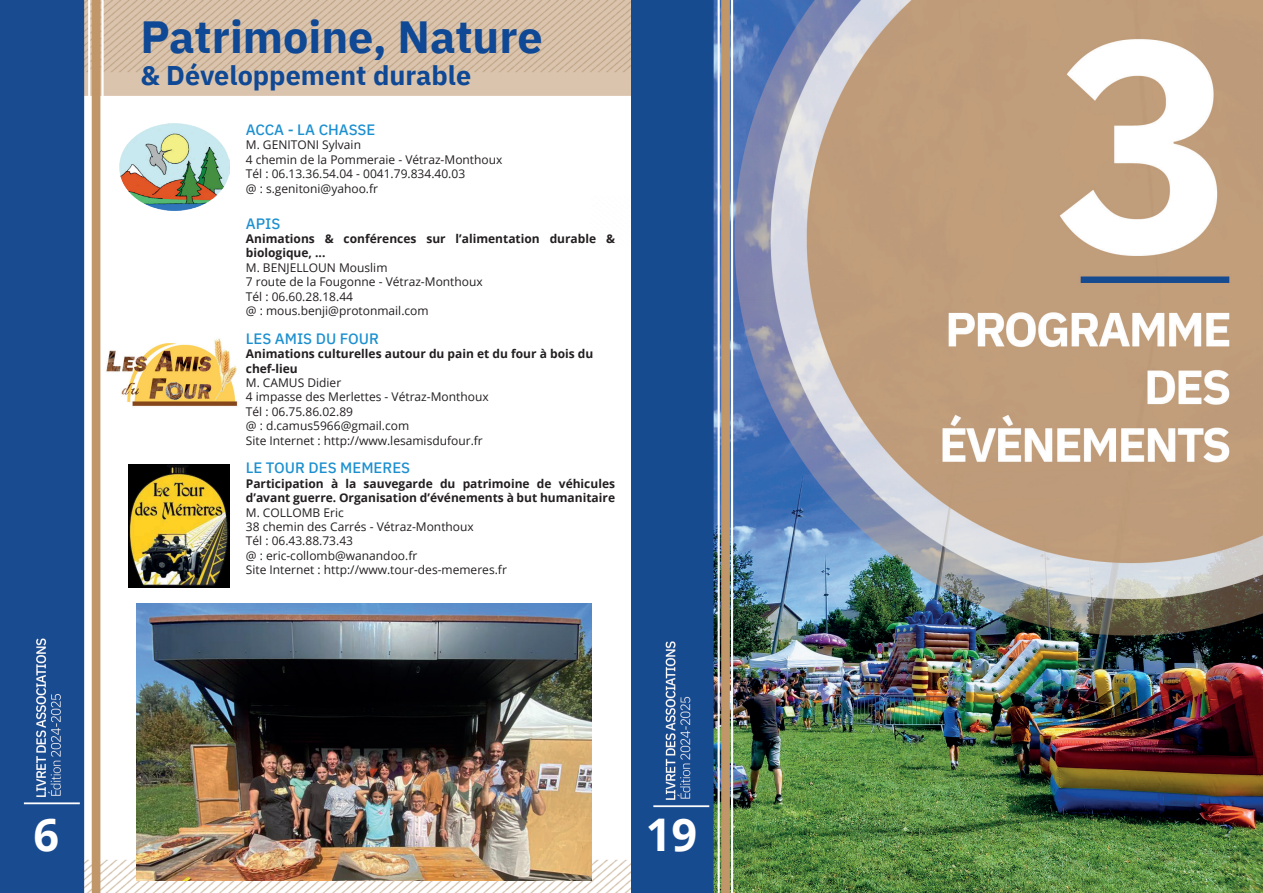
<style>
.page{position:relative;width:1263px;height:893px;background:#fff}
.page>*{position:absolute;margin:0;border:0;box-sizing:border-box;transform-origin:0 0}
.t1{font:700 45px "IBM Plex Sans";color:#0f4894}
.t2{font:700 45px "Open Sans";color:#fff}
.t3{font:700 27px "IBM Plex Sans";color:#0f4894}
.t4{font:500 15px "IBM Plex Sans";color:#1d90d0}
.t5{font:12px/14.4px "Open Sans";color:#231f20}
.t6{font:700 12px/14.4px "Open Sans";color:#231f20}
</style>
<div class="page">
<img style="left:0;top:0;width:1263px;height:893px">
<img style="left:102px;top:336px;width:137px;height:72px">
<img style="left:128px;top:465px;width:101px;height:122px">
<img style="left:120px;top:123px;width:109px;height:87px">
<img style="left:136px;top:604px;width:455px;height:276px">
<h1 class="t1" style="left:140px;top:1px;width:404px">Patrimoine, Nature</h1>
<h2 class="t3" style="left:140px;top:54px;width:332px">&amp; Développement durable</h2>
<p class="t4" style="left:246px;top:118px;width:131px">ACCA - LA CHASSE</p>
<p class="t5" style="left:246px;top:138px;width:258px">M. GENITONI Sylvain<br>4 chemin de la Pommeraie - Vétraz-Monthoux<br>Tél : 06.13.36.54.04 - 0041.79.834.40.03<br>@ : s.genitoni@yahoo.fr</p>
<p class="t4" style="left:246px;top:212px;width:36px">APIS</p>
<p class="t6" style="left:246px;top:231px;width:371px">Animations &amp; conférences sur l’alimentation durable &amp; biologique, ...</p>
<p class="t5" style="left:246px;top:260px;width:238px">M. BENJELLOUN Mouslim<br>7 route de la Fougonne - Vétraz-Monthoux<br>Tél : 06.60.28.18.44<br>@ : mous.benji@protonmail.com</p>
<p class="t4" style="left:246px;top:327px;width:135px">LES AMIS DU FOUR</p>
<p class="t6" style="left:246px;top:346px;width:349px">Animations culturelles autour du pain et du four à bois du chef-lieu</p>
<p class="t5" style="left:246px;top:375px;width:244px">M. CAMUS Didier<br>4 impasse des Merlettes - Vétraz-Monthoux<br>Tél : 06.75.86.02.89<br>@ : d.camus5966@gmail.com<br>Site Internet : http://www.lesamisdufour.fr</p>
<p class="t4" style="left:246px;top:456px;width:166px">LE TOUR DES MEMERES</p>
<p class="t6" style="left:246px;top:476px;width:371px">Participation à la sauvegarde du patrimoine de véhicules d’avant guerre. Organisation d’événements à but humanitaire</p>
<p class="t5" style="left:246px;top:505px;width:263px">M. COLLOMB Eric<br>38 chemin des Carrés - Vétraz-Monthoux<br>Tél : 06.43.88.73.43<br>@ : eric-collomb@wanandoo.fr<br>Site Internet : http://www.tour-des-memeres.fr</p>
<h1 class="t2" style="left:34px;top:803px;width:27px">6</h1>
<h1 class="t2" style="left:646px;top:803px;width:53px">19</h1>
</div>
